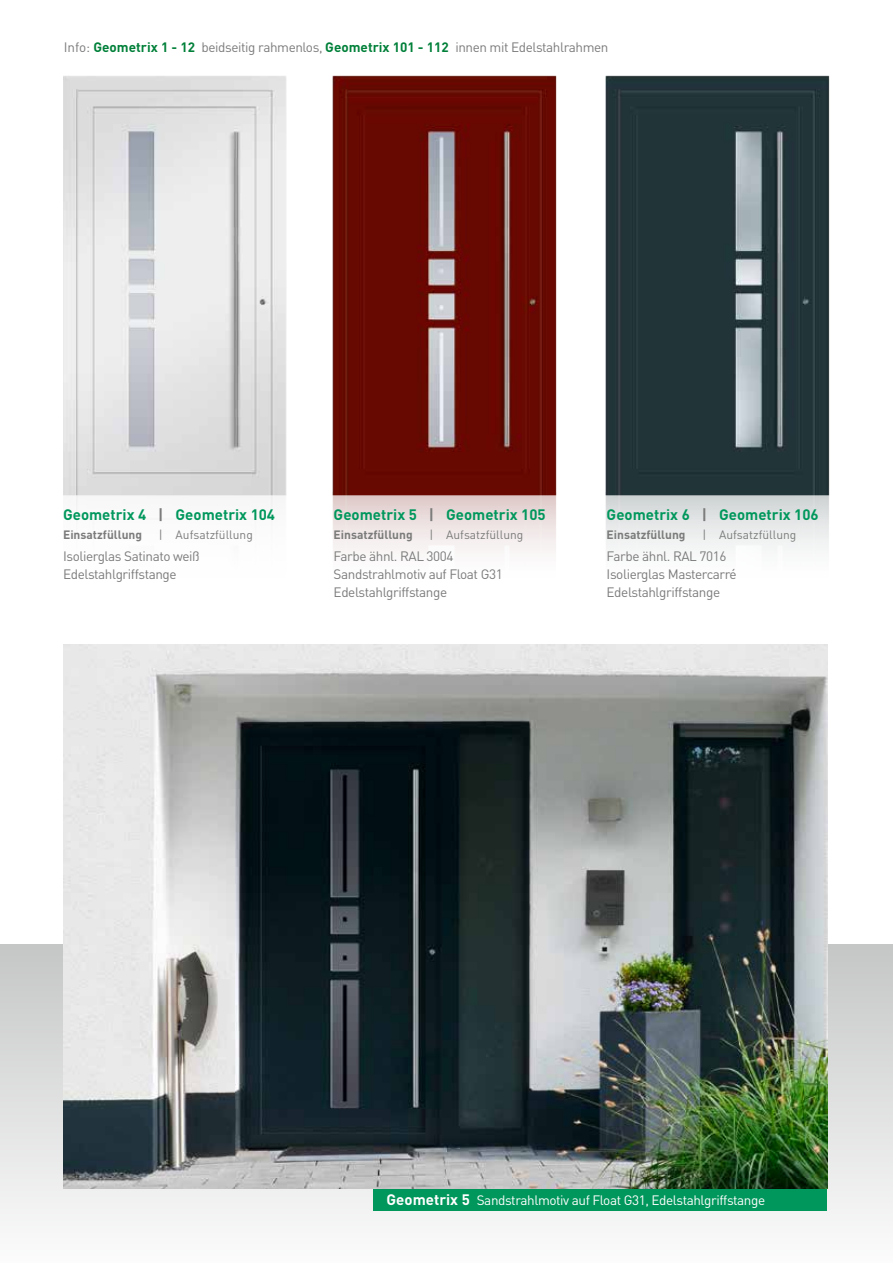
<style>
.page{position:relative;width:893px;height:1263px;background:#fff}
.page>*{position:absolute;margin:0;border:0;box-sizing:border-box;transform-origin:0 0}
.t1{font:700 15px "DIN";color:#00975c}
.t2{font:13.5px/18px "DIN Pro";letter-spacing:-.03em;color:#7a7b7a}
.t3{font:13.5px "DIN Pro";letter-spacing:-.03em;color:#fff}
.t4{font:12px "DIN";color:#7a7b7a}
.t5{font:700 12px "DIN";color:#7a7b7a}
.s1{font-family:"DIN"}
.s2{font-family:"DIN";font-weight:700;color:#008039}
.s3{color:#7a7b7a}
.s4{font-family:"DIN";font-weight:700;font-size:15px}
</style>
<div class="page">
<div style="left:0;top:944px;width:893px;height:319px;background:linear-gradient(to bottom,#c5c6c6,#f9fbfa)"></div>
<img style="left:63px;top:495px;width:223px;height:25px">
<img style="left:63px;top:76px;width:224px;height:419px">
<img style="left:333px;top:76px;width:223px;height:419px">
<img style="left:605px;top:76px;width:224px;height:419px">
<img style="left:64px;top:645px;width:763px;height:544px">
<div style="left:373px;top:1189px;width:454px;height:21px;background:#00975c"></div>
<p class="t2" style="left:64px;top:38px;width:546px"><span class="s1">Info:</span> <span class="s2">Geometrix 1 - 12</span> beidseitig rahmenlos, <span class="s2">Geometrix 101 - 112</span> innen mit Edelstahlrahmen</p>
<p class="t1" style="left:63px;top:504px;width:213px">Geometrix 4 <span class="s3">|</span> Geometrix 104</p>
<p class="t5" style="left:63px;top:527px;width:81px">Einsatzfüllung</p>
<p class="t4" style="left:159px;top:527px;width:95px">| Aufsatzfüllung</p>
<p class="t2" style="left:63px;top:547px;width:138px">Isolierglas Satinato weiß<br>Edelstahlgriffstange</p>
<p class="t1" style="left:334px;top:504px;width:213px">Geometrix 5 <span class="s3">|</span> Geometrix 105</p>
<p class="t5" style="left:334px;top:527px;width:81px">Einsatzfüllung</p>
<p class="t4" style="left:429px;top:527px;width:95px">| Aufsatzfüllung</p>
<p class="t2" style="left:334px;top:547px;width:171px">Farbe ähnl. RAL 3004<br>Sandstrahlmotiv auf Float G31<br>Edelstahlgriffstange</p>
<p class="t1" style="left:607px;top:504px;width:213px">Geometrix 6 <span class="s3">|</span> Geometrix 106</p>
<p class="t5" style="left:607px;top:527px;width:81px">Einsatzfüllung</p>
<p class="t4" style="left:702px;top:527px;width:95px">| Aufsatzfüllung</p>
<p class="t2" style="left:607px;top:547px;width:132px">Farbe ähnl. RAL 7016<br>Isolierglas Mastercarré<br>Edelstahlgriffstange</p>
<p class="t3" style="left:387px;top:1190px;width:380px"><span class="s4">Geometrix 5</span> Sandstrahlmotiv auf Float G31, Edelstahlgriffstange</p>
</div>
